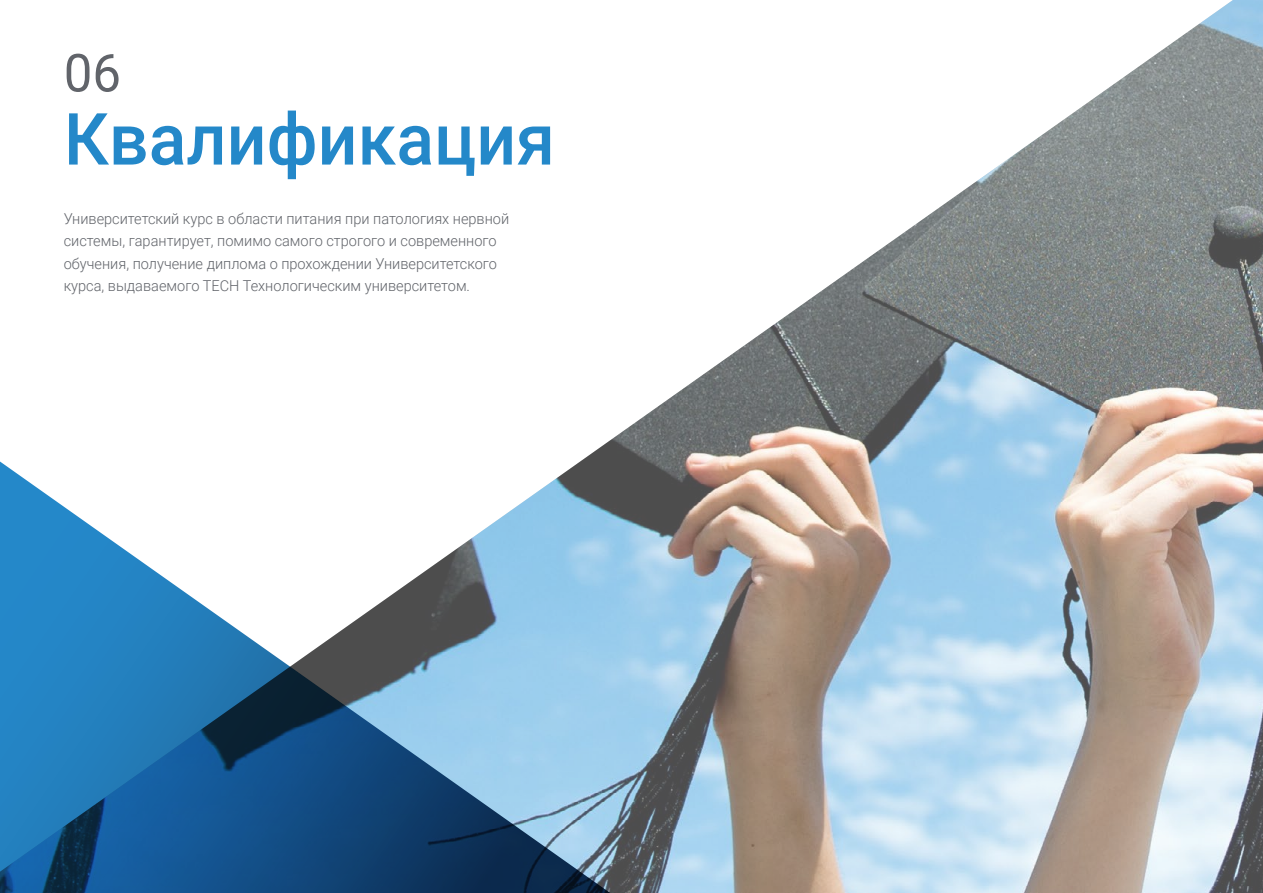
<style>
.page{position:relative;width:1263px;height:893px;background:#fff}
.page>*{position:absolute;margin:0;border:0;box-sizing:border-box;transform-origin:0 0}
.t1{font:500 72px "Roboto";color:#2488c9}
.t2{font:52.5px "Roboto";color:#61646a}
.t3{font:300 15px/22.5px "Roboto";color:#61646a}
</style>
<div class="page">
<img style="left:602px;top:0;width:661px;height:893px">
<svg style="left:0;top:446px;width:640px;height:447px"></svg>
<h2 class="t2" style="left:64px;top:36px;width:59px">06</h2>
<h1 class="t1" style="left:64px;top:89px;width:493px">Квалификация</h1>
<p class="t3" style="left:64px;top:207px;width:447px">Университетский курс в области питания при патологиях нервной системы, гарантирует, помимо самого строгого и современного обучения, получение диплома о прохождении Университетского курса, выдаваемого TECH Технологическим университетом.</p>
</div>
